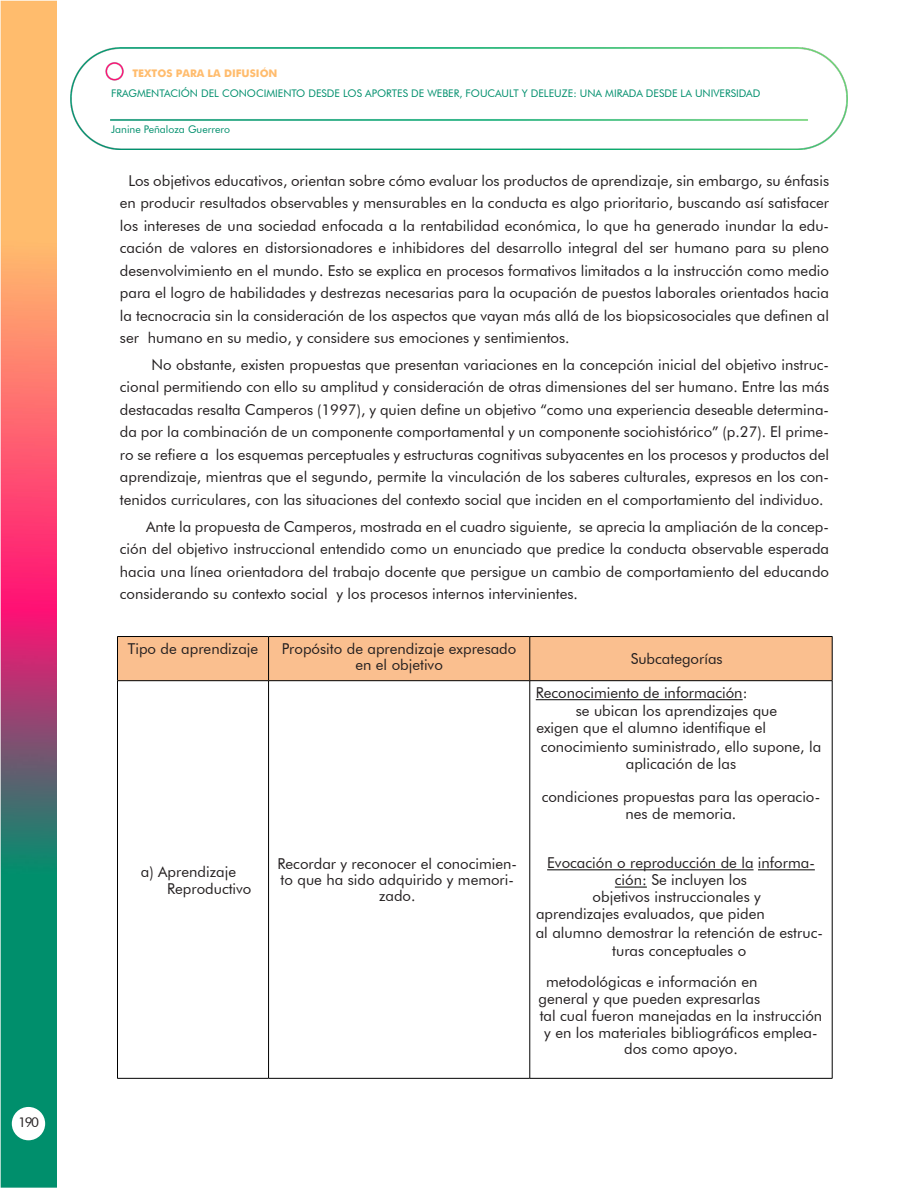
<style>
.page{position:relative;width:918px;height:1188px;background:#fff}
.page>*{position:absolute;margin:0;border:0;box-sizing:border-box;transform-origin:0 0}
.t1{font:15px/22.5px "Futura BT";color:#231f20;text-align:center}
.t2{font:13.5px "Futura BT";color:#231f20}
.t3{font:10.5px "Futura BT";color:#008f6d}
.t4{font:700 10.5px "Futura";color:#ffbc6d}
</style>
<div class="page">
<img style="left:0;top:0;width:57px;height:1188px">
<img style="left:71px;top:48px;width:776px;height:102px">
<div style="left:12px;top:1107px;width:33px;height:33px;background:#fff;border-radius:50%"></div>
<div style="left:118px;top:637px;width:714px;height:43px;background:#fabf8f"></div>
<hr style="left:117px;top:636px;width:152px;height:1px;background:#000">
<hr style="left:269px;top:636px;width:261px;height:1px;background:#000">
<hr style="left:530px;top:636px;width:302px;height:1px;background:#000">
<hr style="left:117px;top:680px;width:152px;height:1px;background:#000">
<hr style="left:269px;top:680px;width:261px;height:1px;background:#000">
<hr style="left:530px;top:680px;width:302px;height:1px;background:#000">
<hr style="left:117px;top:1078px;width:152px;height:1px;background:#000">
<hr style="left:269px;top:1078px;width:261px;height:1px;background:#000">
<hr style="left:530px;top:1078px;width:302px;height:1px;background:#000">
<hr style="left:117px;top:637px;width:1px;height:43px;background:#000">
<hr style="left:117px;top:681px;width:1px;height:397px;background:#000">
<hr style="left:268px;top:637px;width:1px;height:43px;background:#000">
<hr style="left:530px;top:637px;width:1px;height:43px;background:#000">
<hr style="left:832px;top:637px;width:1px;height:43px;background:#000">
<hr style="left:268px;top:681px;width:1px;height:397px;background:#000">
<hr style="left:530px;top:681px;width:1px;height:397px;background:#000">
<hr style="left:832px;top:681px;width:1px;height:397px;background:#000">
<hr style="left:536px;top:699px;width:207px;height:1px;background:#000">
<hr style="left:547px;top:869px;width:207px;height:1px;background:#000">
<hr style="left:758px;top:869px;width:57px;height:1px;background:#000">
<hr style="left:615px;top:887px;width:32px;height:1px;background:#000">
<p class="t2" style="left:18px;top:1114px;width:22px">190</p>
<p class="t4" style="left:132px;top:66px;width:147px">TEXTOS PARA LA DIFUSIÓN</p>
<p class="t3" style="left:111px;top:87px;width:651px">FRAGMENTACIÓN DEL CONOCIMIENTO DESDE LOS APORTES DE WEBER, FOUCAULT Y DELEUZE: UNA MIRADA DESDE LA UNIVERSIDAD</p>
<p class="t3" style="left:111px;top:123px;width:120px">Janine Peñaloza Guerrero</p>
<p class="t1" style="left:120px;top:169px;width:711px;text-align:justify;text-indent:9px">Los objetivos educativos, orientan sobre cómo evaluar los productos de aprendizaje, sin embargo, su énfasis en producir resultados observables y mensurables en la conducta es algo prioritario, buscando así satisfacer los intereses de una sociedad enfocada a la rentabilidad económica, lo que ha generado inundar la edu&shy;cación de valores en distorsionadores e inhibidores del desarrollo integral del ser humano para su pleno desenvolvimiento en el mundo. Esto se explica en procesos formativos limitados a la instrucción como medio para el logro de habilidades y destrezas necesarias para la ocupación de puestos laborales orientados hacia la tecnocracia sin la consideración de los aspectos que vayan más allá de los biopsicosociales que definen al ser humano en su medio, y considere sus emociones y sentimientos.</p>
<p class="t1" style="left:120px;top:353px;width:711px;text-align:justify;text-indent:32px">No obstante, existen propuestas que presentan variaciones en la concepción inicial del objetivo instruc&shy;cional permitiendo con ello su amplitud y consideración de otras dimensiones del ser humano. Entre las más destacadas resalta Camperos (1997), y quien define un objetivo “como una experiencia deseable determina&shy;da por la combinación de un componente comportamental y un componente sociohistórico” (p.27). El prime&shy;ro se refiere a los esquemas perceptuales y estructuras cognitivas subyacentes en los procesos y productos del aprendizaje, mientras que el segundo, permite la vinculación de los saberes culturales, expresos en los con&shy;tenidos curriculares, con las situaciones del contexto social que inciden en el comportamiento del individuo.</p>
<p class="t1" style="left:120px;top:515px;width:711px;text-align:justify;text-indent:26px">Ante la propuesta de Camperos, mostrada en el cuadro siguiente, se aprecia la ampliación de la concep&shy;ción del objetivo instruccional entendido como un enunciado que predice la conducta observable esperada hacia una línea orientadora del trabajo docente que persigue un cambio de comportamiento del educando considerando su contexto social y los procesos internos intervinientes.</p>
<p class="t1" style="left:128px;top:637px;width:132px">Tipo de aprendizaje</p>
<p class="t1" style="left:282px;top:640px;width:236px;line-height:16.2px">Propósito de aprendizaje expresado en el objetivo</p>
<p class="t1" style="left:631px;top:648px;width:93px">Subcategorías</p>
<p class="t1" style="left:141px;top:860px;width:97px">a) Aprendizaje</p>
<p class="t1" style="left:167px;top:877px;width:86px">Reproductivo</p>
<p class="t1" style="left:278px;top:855px;width:241px;line-height:16.2px">Recordar y reconocer el conocimien&shy;to que ha sido adquirido y memori&shy;zado.</p>
<p class="t1" style="left:536px;top:681px;width:213px">Reconocimiento de información:</p>
<p class="t1" style="left:576px;top:699px;width:203px">se ubican los aprendizajes que</p>
<p class="t1" style="left:536px;top:716px;width:231px">exigen que el alumno identifique el</p>
<p class="t1" style="left:541px;top:738px;width:282px;line-height:17.5px">conocimiento suministrado, ello supone, la aplicación de las</p>
<p class="t1" style="left:542px;top:788px;width:280px;line-height:17.2px">condiciones propuestas para las operacio&shy;nes de memoria.</p>
<p class="t1" style="left:547px;top:854px;width:269px;line-height:17.2px">Evocación o reproducción de la informa&shy;ción: Se incluyen los</p>
<p class="t1" style="left:593px;top:885px;width:170px">objetivos instruccionales y</p>
<p class="t1" style="left:536px;top:903px;width:230px">aprendizajes evaluados, que piden</p>
<p class="t1" style="left:536px;top:924px;width:289px;line-height:17.5px">al alumno demostrar la retención de estruc&shy;turas conceptuales o</p>
<p class="t1" style="left:546px;top:970px;width:213px">metodológicas e información en</p>
<p class="t1" style="left:538px;top:987px;width:223px">general y que pueden expresarlas</p>
<p class="t1" style="left:540px;top:1008px;width:284px;line-height:16.2px">tal cual fueron manejadas en la instrucción y en los materiales bibliográficos emplea&shy;dos como apoyo.</p>
</div>
